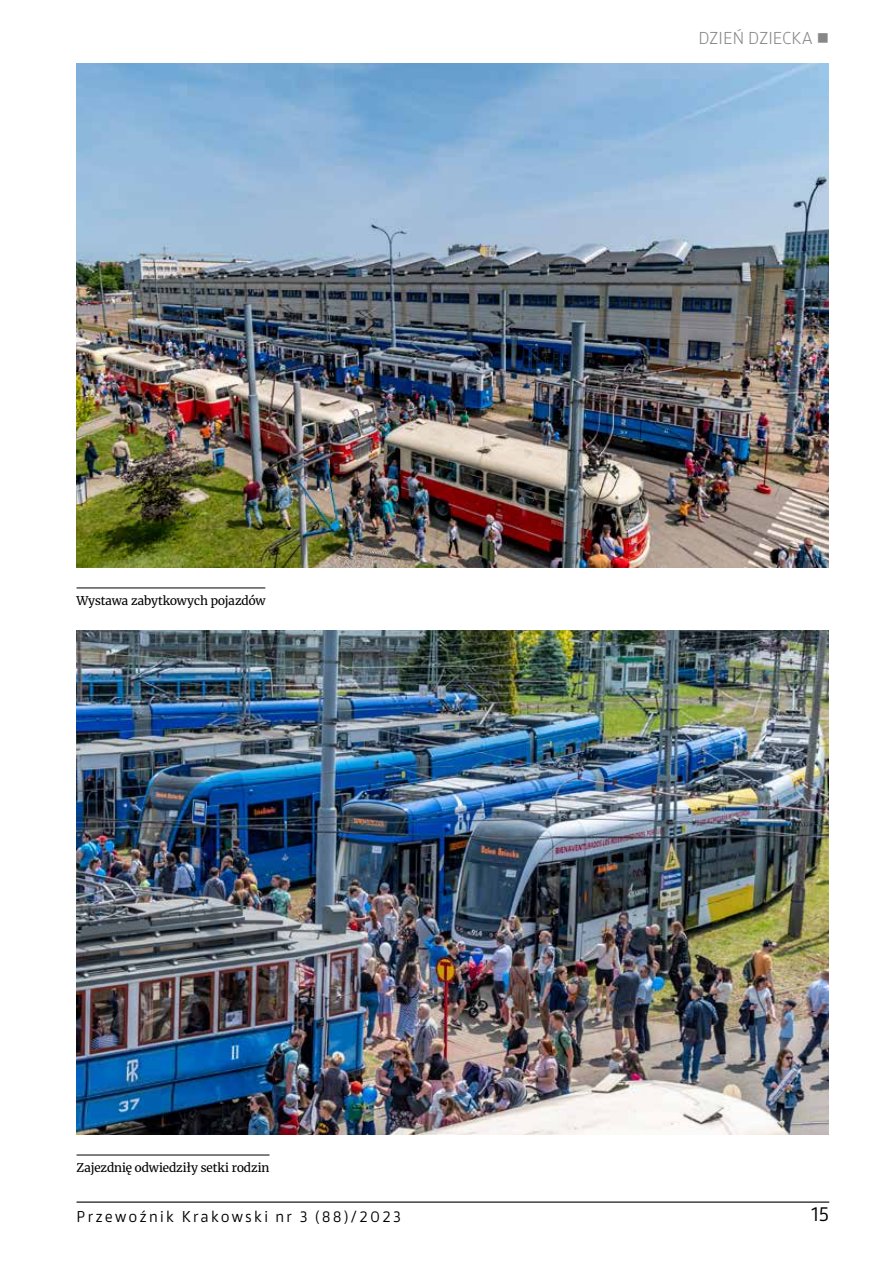
<style>
.page{position:relative;width:893px;height:1263px;background:#fff}
.page>*{position:absolute;margin:0;border:0;box-sizing:border-box;transform-origin:0 0}
.t1{font:19.5px "Akwe Pro";color:#000}
.t2{font:300 16.5px "Akwe Pro";color:#878787}
.t3{font:15px "Akwe Pro";letter-spacing:.14em;color:#000}
.t4{font:12px "Merriweather";color:#000}
</style>
<div class="page">
<hr style="left:77px;top:1201px;width:752px;height:2px;background:#000">
<img style="left:77px;top:64px;width:752px;height:504px">
<img style="left:77px;top:631px;width:752px;height:503px">
<hr style="left:77px;top:588px;width:188px;height:1px;background:#000">
<hr style="left:77px;top:1155px;width:192px;height:1px;background:#000">
<p class="t4" style="left:77px;top:591px;width:190px">Wystawa zabytkowych pojazdów</p>
<p class="t4" style="left:77px;top:1158px;width:194px">Zajezdnię odwiedziły setki rodzin</p>
<h2 class="t2" style="left:698px;top:26px;width:132px">DZIEŃ DZIECKA ■</h2>
<p class="t3" style="left:77px;top:1205px;width:326px">Przewoźnik Krakowski nr 3 (88)/2023</p>
<h1 class="t1" style="left:811px;top:1200px;width:20px">15</h1>
</div>
